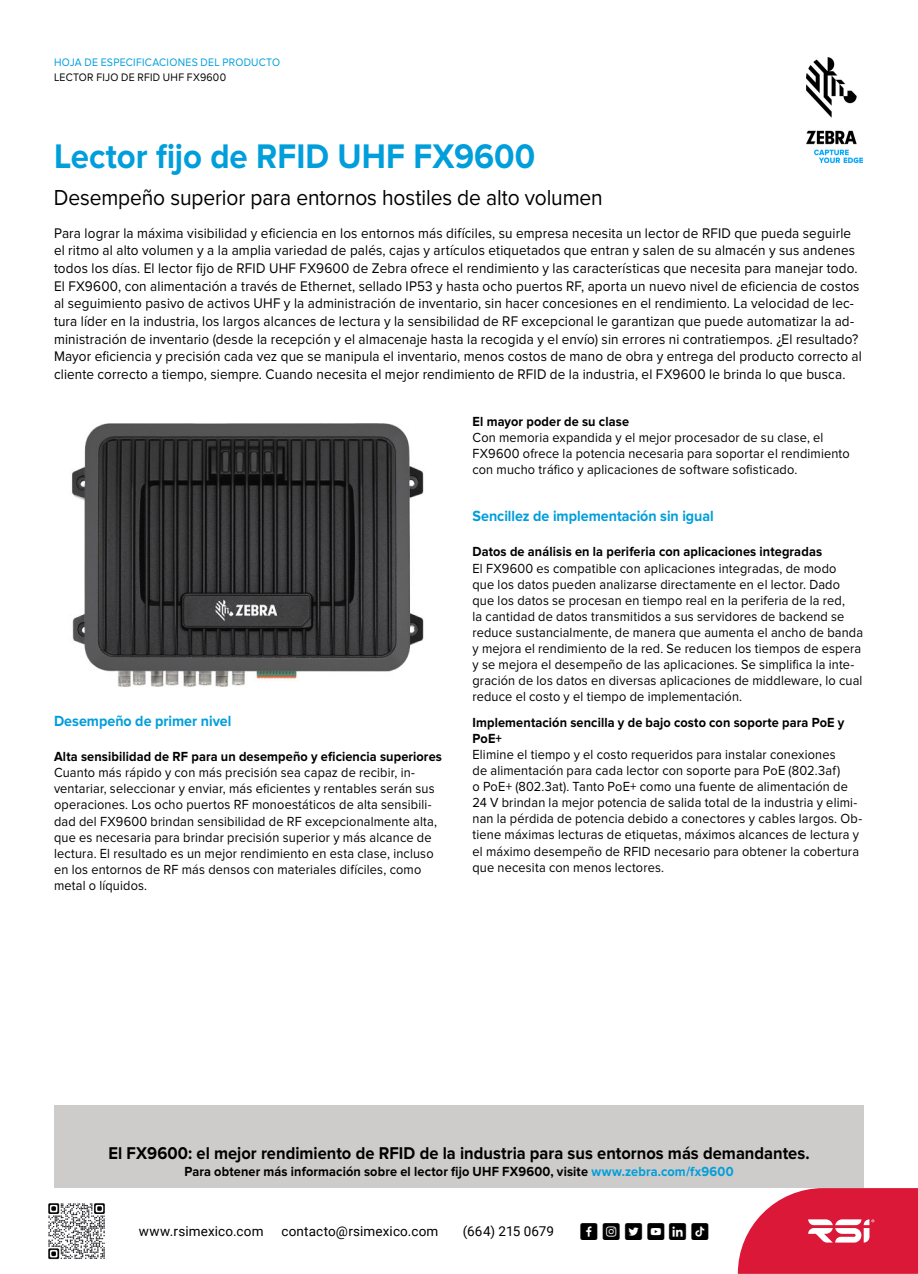
<style>
.page{position:relative;width:918px;height:1274px;background:#fff}
.page>*{position:absolute;margin:0;border:0;box-sizing:border-box;transform-origin:0 0}
.t1{font:700 35.4px "Proxima Nova";color:#009edb;scale:.93 1}
.t2{font:22.5px "Proxima Nova";letter-spacing:-.005em;color:#000;scale:.93 1}
.t3{font:700 17.7px "Proxima Nova";color:#000;scale:.93 1}
.t4{font:700 15.3px "Proxima Nova";color:#009edb;scale:.93 1}
.t5{font:15px "Social Shapes";letter-spacing:.265em;color:#000}
.t6{font:14.55px/17.7px "Proxima Nova";letter-spacing:.01em;color:#000;scale:.93 1}
.t7{font:13.65px/16px "Proxima Nova";letter-spacing:.015em;color:#000;scale:.93 1}
.t8{font:700 13.65px/16px "Proxima Nova";letter-spacing:.01em;color:#000;scale:.93 1}
.t9{font:13.5px "Roboto";letter-spacing:.015em;color:#000}
.t10{font:11.25px "Proxima Nova";letter-spacing:.025em;color:#009edb;scale:.93 1}
.t11{font:11.25px "Proxima Nova";letter-spacing:.025em;color:#000;scale:.93 1}
.s1{color:#009edb}
</style>
<div class="page">
<img style="left:806px;top:58px;width:56px;height:104px">
<div style="left:54px;top:1105px;width:810px;height:111px;background:#cdccca"></div>
<img style="left:72px;top:423px;width:352px;height:264px">
<div style="left:0;top:1188px;width:918px;height:86px;background:#fff"></div>
<img style="left:48px;top:1203px;width:57px;height:57px">
<svg style="left:738px;top:1188px;width:180px;height:86px"></svg>
<p class="t10" style="left:54px;top:55px;width:245px">HOJA DE ESPECIFICACIONES DEL PRODUCTO</p>
<p class="t11" style="left:54px;top:71px;width:187px">LECTOR FIJO DE RFID UHF FX9600</p>
<h1 class="t1" style="left:54px;top:136px;width:519px">Lector fijo de RFID UHF FX9600</h1>
<h2 class="t2" style="left:54px;top:185px;width:592px">Desempeño superior para entornos hostiles de alto volumen</h2>
<p class="t6" style="left:54px;top:224px;width:870px">Para lograr la máxima visibilidad y eficiencia en los entornos más difíciles, su empresa necesita un lector de RFID que pueda seguirle el ritmo al alto volumen y a la amplia variedad de palés, cajas y artículos etiquetados que entran y salen de su almacén y sus andenes todos los días. El lector fijo de RFID UHF FX9600 de Zebra ofrece el rendimiento y las características que necesita para manejar todo.<br>El FX9600, con alimentación a través de Ethernet, sellado IP53 y hasta ocho puertos RF, aporta un nuevo nivel de eficiencia de costos al seguimiento pasivo de activos UHF y la administración de inventario, sin hacer concesiones en el rendimiento. La velocidad de lec&shy;tura líder en la industria, los largos alcances de lectura y la sensibilidad de RF excepcional le garantizan que puede automatizar la ad&shy;ministración de inventario (desde la recepción y el almacenaje hasta la recogida y el envío) sin errores ni contratiempos. ¿El resultado?<br>Mayor eficiencia y precisión cada vez que se manipula el inventario, menos costos de mano de obra y entrega del producto correcto al cliente correcto a tiempo, siempre. Cuando necesita el mejor rendimiento de RFID de la industria, el FX9600 le brinda lo que busca.</p>
<p class="t4" style="left:54px;top:712px;width:192px">Desempeño de primer nivel</p>
<p class="t8" style="left:54px;top:749px;width:419px">Alta sensibilidad de RF para un desempeño y eficiencia superiores</p>
<p class="t7" style="left:54px;top:765px;width:413px">Cuanto más rápido y con más precisión sea capaz de recibir, in&shy;ventariar, seleccionar y enviar, más eficientes y rentables serán sus operaciones. Los ocho puertos RF monoestáticos de alta sensibili&shy;dad del FX9600 brindan sensibilidad de RF excepcionalmente alta, que es necesaria para brindar precisión superior y más alcance de lectura. El resultado es un mejor rendimiento en esta clase, incluso en los entornos de RF más densos con materiales difíciles, como metal o líquidos.</p>
<p class="t8" style="left:472px;top:414px;width:170px">El mayor poder de su clase</p>
<p class="t7" style="left:472px;top:430px;width:407px">Con memoria expandida y el mejor procesador de su clase, el<br>FX9600 ofrece la potencia necesaria para soportar el rendimiento con mucho tráfico y aplicaciones de software sofisticado.</p>
<p class="t4" style="left:472px;top:507px;width:261px">Sencillez de implementación sin igual</p>
<p class="t8" style="left:472px;top:544px;width:377px">Datos de análisis en la periferia con aplicaciones integradas</p>
<p class="t7" style="left:472px;top:560px;width:422px">El FX9600 es compatible con aplicaciones integradas, de modo<br>que los datos pueden analizarse directamente en el lector. Dado que los datos se procesan en tiempo real en la periferia de la red,<br>la cantidad de datos transmitidos a sus servidores de backend se reduce sustancialmente, de manera que aumenta el ancho de banda y mejora el rendimiento de la red. Se reducen los tiempos de espera y se mejora el desempeño de las aplicaciones. Se simplifica la inte&shy;gración de los datos en diversas aplicaciones de middleware, lo cual reduce el costo y el tiempo de implementación.</p>
<p class="t8" style="left:472px;top:715px;width:401px">Implementación sencilla y de bajo costo con soporte para PoE y<br>PoE+</p>
<p class="t7" style="left:472px;top:747px;width:421px">Elimine el tiempo y el costo requeridos para instalar conexiones<br>de alimentación para cada lector con soporte para PoE (802.3af)<br>o PoE+ (802.3at). Tanto PoE+ como una fuente de alimentación de 24 V brindan la mejor potencia de salida total de la industria y elimi&shy;nan la pérdida de potencia debido a conectores y cables largos. Ob&shy;tiene máximas lecturas de etiquetas, máximos alcances de lectura y el máximo desempeño de RFID necesario para obtener la cobertura que necesita con menos lectores.</p>
<p class="t3" style="left:108px;top:1143px;width:755px">El FX9600: el mejor rendimiento de RFID de la industria para sus entornos más demandantes.</p>
<p class="t8" style="left:184px;top:1164px;width:592px">Para obtener más información sobre el lector fijo UHF FX9600, visite <span class="s1">www.zebra.com/fx9600</span></p>
<p class="t9" style="left:139px;top:1222px;width:126px">www.rsimexico.com</p>
<p class="t9" style="left:281px;top:1222px;width:158px">contacto@rsimexico.com</p>
<p class="t9" style="left:463px;top:1222px;width:93px">(664) 215 0679</p>
<p class="t5" style="left:580px;top:1226px;width:131px">FdÕùjÉ</p>
</div>
